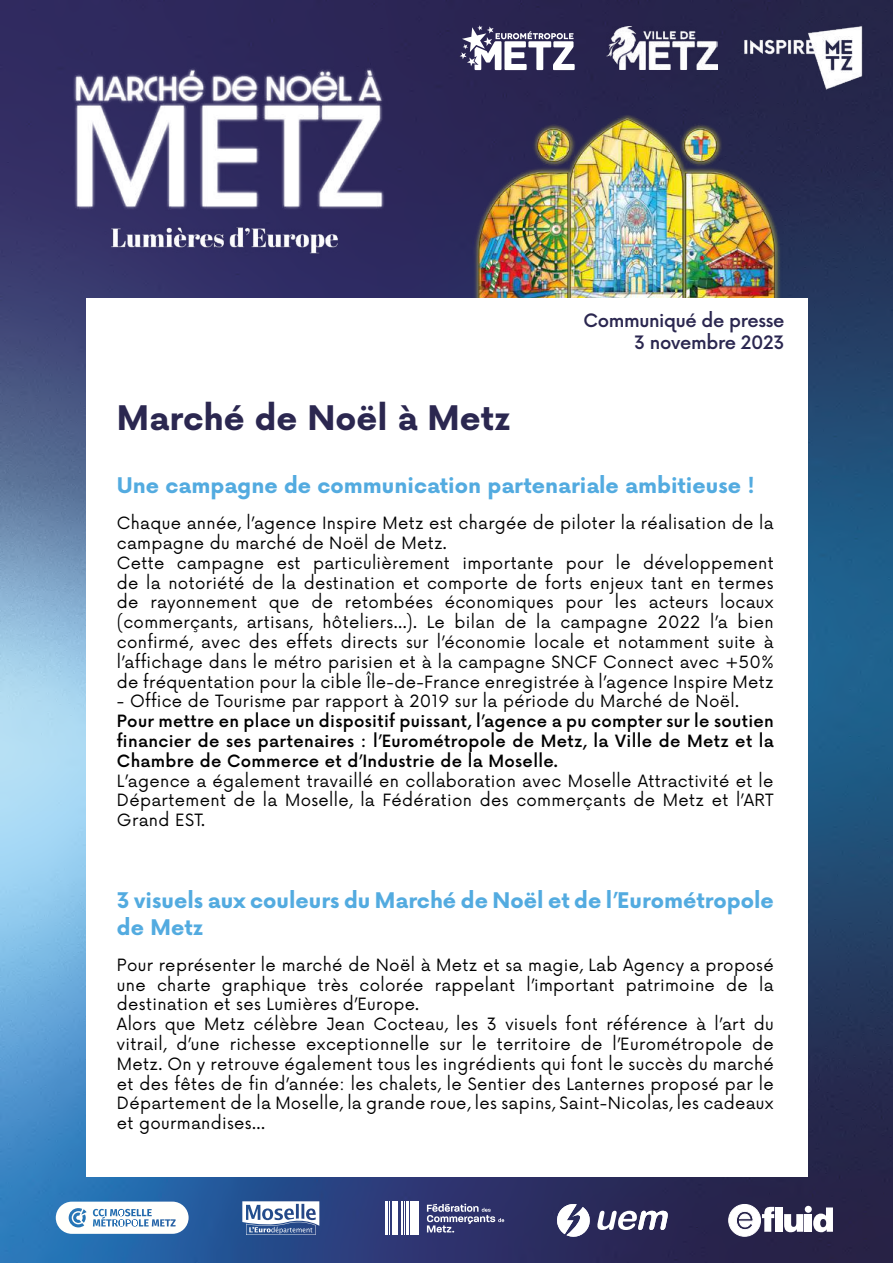
<style>
.page{position:relative;width:893px;height:1263px;background:#fff}
.page>*{position:absolute;margin:0;border:0;box-sizing:border-box;transform-origin:0 0}
.t1{font:700 33px "Now Alt";color:#2b2750}
.t2{font:700 21px/27px "Now Alt";color:#53abe0}
.t3{font:500 18px/21.6px "Now Alt";letter-spacing:-.02em;color:#2b2750;text-align:right}
.t4{font:16.5px/19.8px "Now Alt";letter-spacing:.02em;color:#000}
.t5{font:500 16.5px/19.8px "Now Alt";letter-spacing:.02em;color:#000;text-align:justify}
</style>
<div class="page">
<img style="left:0;top:0;width:893px;height:1263px">
<img style="left:53px;top:49px;width:351px;height:224px">
<svg style="left:427px;top:1204px;width:77px;height:28px;background:#60638e"></svg>
<div style="left:410px;top:1201px;width:9px;height:33px;background:#fff"></div>
<hr style="left:407px;top:1201px;width:2px;height:33px;background:#fff">
<hr style="left:404px;top:1201px;width:1px;height:33px;background:#fff">
<hr style="left:401px;top:1201px;width:2px;height:33px;background:#fff">
<div style="left:392px;top:1201px;width:5px;height:33px;background:#fff"></div>
<hr style="left:389px;top:1201px;width:1px;height:33px;background:#fff">
<hr style="left:385px;top:1201px;width:3px;height:33px;background:#fff">
<svg style="left:56px;top:1201px;width:133px;height:33px"></svg>
<svg style="left:242px;top:1201px;width:77px;height:34px"></svg>
<svg style="left:555px;top:1204px;width:36px;height:33px"></svg>
<svg style="left:597px;top:1211px;width:71px;height:19px"></svg>
<svg style="left:728px;top:1204px;width:46px;height:32px"></svg>
<div style="left:776px;top:1207px;width:7px;height:25px;background:#fff"></div>
<svg style="left:784px;top:1214px;width:19px;height:18px"></svg>
<div style="left:805px;top:1214px;width:7px;height:18px;background:#fff"></div>
<svg style="left:813px;top:1207px;width:20px;height:25px"></svg>
<div style="left:805px;top:1206px;width:7px;height:7px;background:#fff;border-radius:50%"></div>
<img style="left:460px;top:57px;width:347px;height:241px">
<div style="left:86px;top:298px;width:721px;height:879px;background:#fff"></div>
<svg style="left:460px;top:25px;width:115px;height:45px"></svg>
<img style="left:607px;top:26px;width:111px;height:43px">
<img style="left:740px;top:20px;width:134px;height:75px">
<h1 class="t1" style="left:117px;top:394px;width:395px">Marché de Noël à Metz</h1>
<p class="t3" style="left:584px;top:309px;width:202px">Communiqué de presse<br>3 novembre 2023</p>
<p class="t2" style="left:117px;top:471px;width:639px">Une campagne de communication partenariale ambitieuse !</p>
<p class="t4" style="left:117px;top:512px;width:658px">Chaque année, l’agence Inspire Metz est chargée de piloter la réalisation de la campagne du marché de Noël de Metz.<br>Cette campagne est particulièrement importante pour le développement de la notoriété de la destination et comporte de forts enjeux tant en termes de rayonnement que de retombées économiques pour les acteurs locaux (commerçants, artisans, hôteliers…). Le bilan de la campagne 2022 l’a bien confirmé, avec des effets directs sur l’économie locale et notamment suite à l’affichage dans le métro parisien et à la campagne SNCF Connect avec +50% de fréquentation pour la cible Île-de-France enregistrée à l’agence Inspire Metz</p>
<p class="t4" style="left:117px;top:690px;width:624px">- Office de Tourisme par rapport à 2019 sur la période du Marché de Noël.</p>
<p class="t5" style="left:117px;top:710px;width:658px">Pour mettre en place un dispositif puissant, l’agence a pu compter sur le soutien financier de ses partenaires : l’Eurométropole de Metz, la Ville de Metz et la Chambre de Commerce et d’Industrie de la Moselle.</p>
<p class="t4" style="left:117px;top:769px;width:658px;text-align:justify">L’agence a également travaillé en collaboration avec Moselle Attractivité et le Département de la Moselle, la Fédération des commerçants de Metz et l’ART Grand EST.</p>
<p class="t2" style="left:117px;top:886px;width:658px">3 visuels aux couleurs du Marché de Noël et de l’Eurométropole de Metz</p>
<p class="t4" style="left:117px;top:954px;width:658px">Pour représenter le marché de Noël à Metz et sa magie, Lab Agency a proposé une charte graphique très colorée rappelant l’important patrimoine de la destination et ses Lumières d’Europe.<br>Alors que Metz célèbre Jean Cocteau, les 3 visuels font référence à l’art du vitrail, d’une richesse exceptionnelle sur le territoire de l’Eurométropole de Metz. On y retrouve également tous les ingrédients qui font le succès du marché et des fêtes de fin d’année: les chalets, le Sentier des Lanternes proposé par le Département de la Moselle, la grande roue, les sapins, Saint-Nicolas, les cadeaux et gourmandises…</p>
</div>
